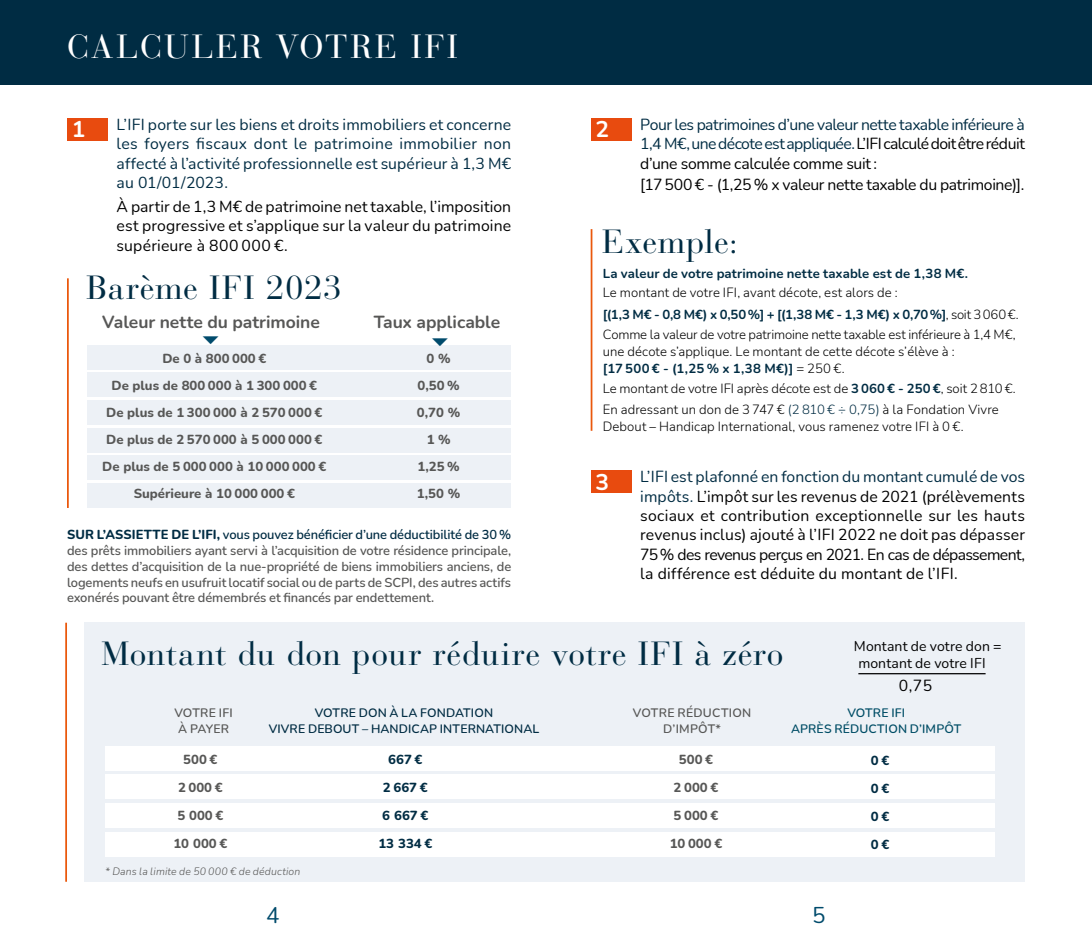
<style>
.page{position:relative;width:1092px;height:943px;background:#fff}
.page>*{position:absolute;margin:0;border:0;box-sizing:border-box;transform-origin:0 0}
.t1{font:33.25px "Bauer Bodoni Std";letter-spacing:.02em;color:#002c43}
.t2{font:33.25px "Bauer Bodoni Std";letter-spacing:.065em;color:#fff}
.Texte{font:700 22.75px "Nunito";color:#fff}
.t3{font:22.4px "Nunito";color:#004b6c}
.t4{font:700 17.5px "Nunito";letter-spacing:-.005em;color:#575756}
.Texte-2{font:15.75px/19.2px "Nunito";letter-spacing:.01em;color:#000;text-align:justify}
.Texte-3{font:15.75px/19.2px "Nunito";letter-spacing:-.015em;color:#002c43;text-align:justify}
.Texte-4{font:15.75px "Nunito";letter-spacing:-.025em;color:#000}
.Texte-5{font:14px "Nunito";letter-spacing:.005em;color:#000}
.t5{font:14px "Zingbats Regular SWFTE";color:#004b6c;scale:1.73 1}
.Texte-6{font:300 13.12px/16.6px "Nunito";letter-spacing:.005em;color:#000}
.Petit_encadré{font:600 13.12px/15.8px "Nunito";letter-spacing:-.01em;color:#575756;text-align:justify}
.t6{font:800 13.12px "Nunito";color:#575756}
.Texte-7{font:700 13.12px "Nunito";letter-spacing:.01em;color:#002c43}
.t7{font:800 13.12px "Nunito";color:#002c43}
.t8{font:600 12.25px/15.8px "Nunito";letter-spacing:.01em;color:#002c43;text-align:center}
.t9{font:600 12.25px/15.8px "Nunito";letter-spacing:.02em;color:#575756;text-align:center}
.t10{font:600 12.25px "Nunito";letter-spacing:.01em;color:#004d66}
.Renvois{font:italic 300 10.5px "Nunito";letter-spacing:.015em;color:#575756}
.s1{color:#000}
.s2{font-weight:800;color:#002c43}
.s3{color:#002c43}
.s4{font-weight:300;color:#000}
.s5{font-weight:700;color:#002c43}
</style>
<div class="page">
<div style="left:0;top:0;width:1091px;height:84px;background:#002c43"></div>
<div style="left:84px;top:622px;width:940px;height:259px;background:#edf1f6"></div>
<div style="left:87px;top:344px;width:423px;height:25px;background:#edf1f6"></div>
<div style="left:87px;top:372px;width:423px;height:25px;background:#edf1f6"></div>
<div style="left:87px;top:400px;width:423px;height:25px;background:#edf1f6"></div>
<div style="left:87px;top:428px;width:423px;height:24px;background:#edf1f6"></div>
<div style="left:87px;top:455px;width:423px;height:25px;background:#edf1f6"></div>
<div style="left:87px;top:483px;width:423px;height:25px;background:#edf1f6"></div>
<div style="left:105px;top:746px;width:889px;height:24px;background:#fff"></div>
<div style="left:105px;top:774px;width:889px;height:25px;background:#fff"></div>
<div style="left:105px;top:803px;width:889px;height:25px;background:#fff"></div>
<div style="left:105px;top:831px;width:889px;height:25px;background:#fff"></div>
<hr style="left:858px;top:673px;width:127px;height:1px;background:#000">
<hr style="left:65px;top:622px;width:2px;height:259px;background:#ea580c">
<hr style="left:67px;top:278px;width:2px;height:230px;background:#ea580c">
<hr style="left:590px;top:229px;width:2px;height:202px;background:#ea580c">
<div style="left:67px;top:118px;width:41px;height:22px;background:#e84b0f"></div>
<div style="left:590px;top:118px;width:41px;height:22px;background:#e84b0f"></div>
<div style="left:590px;top:470px;width:41px;height:22px;background:#e84b0f"></div>
<p class="t2" style="left:67px;top:27px;width:392px">CALCULER VOTRE IFI</p>
<p class="Texte-3" style="left:640px;top:114px;width:386px">Pour les patrimoines d’une valeur nette taxable inférieure à 1,4 M€, une décote est appliquée. <span class="s1">L’IFI calculé doit être réduit d’une somme calculée comme suit :</span></p>
<p class="Texte-4" style="left:640px;top:173px;width:385px">[17 500 € - (1,25 % x valeur nette taxable du patrimoine)].</p>
<p class="Texte-3" style="left:117px;top:114px;width:396px">L’IFI porte sur les biens et droits immobiliers et concerne les foyers fiscaux dont le patrimoine immobilier non affecté à l’activité professionnelle est supérieur à 1,3 M€ au 01/01/2023.</p>
<p class="Texte-2" style="left:117px;top:196px;width:396px">À partir de 1,3 M€ de patrimoine net taxable, l’imposition est progressive et s’applique sur la valeur du patrimoine supérieure à 800 000 €.</p>
<p class="Texte" style="left:72px;top:113px;width:15px">1</p>
<p class="Texte" style="left:595px;top:113px;width:15px">2</p>
<p class="t1" style="left:602px;top:221px;width:137px">Exemple:</p>
<p class="t1" style="left:87px;top:267px;width:257px">Barème IFI 2023</p>
<p class="t4" style="left:102px;top:309px;width:219px">Valeur nette du patrimoine</p>
<p class="t4" style="left:374px;top:309px;width:128px">Taux applicable</p>
<p class="t5" style="left:203px;top:330px;width:11px">t</p>
<p class="t5" style="left:432px;top:333px;width:11px">t</p>
<p class="t6" style="left:162px;top:349px;width:105px">De 0 à 800 000 €</p>
<p class="t6" style="left:111px;top:376px;width:207px">De plus de 800 000 à 1 300 000 €</p>
<p class="t6" style="left:106px;top:403px;width:218px">De plus de 1 300 000 à 2 570 000 €</p>
<p class="t6" style="left:106px;top:430px;width:218px">De plus de 2 570 000 à 5 000 000 €</p>
<p class="t6" style="left:102px;top:457px;width:225px">De plus de 5 000 000 à 10 000 000 €</p>
<p class="t6" style="left:134px;top:484px;width:163px">Supérieure à 10 000 000 €</p>
<p class="t6" style="left:426px;top:349px;width:26px">0 %</p>
<p class="t6" style="left:417px;top:376px;width:44px">0,50 %</p>
<p class="t6" style="left:417px;top:403px;width:45px">0,70 %</p>
<p class="t6" style="left:426px;top:430px;width:25px">1 %</p>
<p class="t6" style="left:417px;top:457px;width:44px">1,25 %</p>
<p class="t6" style="left:417px;top:484px;width:45px">1,50 %</p>
<p class="Petit_encadré" style="left:67px;top:526px;width:445px"><span class="s2">SUR L’ASSIETTE DE L’IFI,</span> <span class="s3">vous pouvez bénéficier d’une déductibilité de 30 % </span>des prêts immobiliers ayant servi à l’acquisition de votre résidence principale, des dettes d’acquisition de la nue-propriété de biens immobiliers anciens, de logements neufs en usufruit locatif social ou de parts de SCPI, des autres actifs exonérés pouvant être démembrés et financés par endettement.</p>
<p class="Texte-7" style="left:602px;top:264px;width:367px">La valeur de votre patrimoine nette taxable est de 1,38 M€.</p>
<p class="Texte-6" style="left:602px;top:283px;width:296px">Le montant de votre IFI, avant décote, est alors de :</p>
<p class="Texte-7" style="left:602px;top:305px;width:417px">[(1,3 M€ - 0,8 M€) x 0,50 %] + [(1,38 M€ - 1,3 M€) x 0,70 %]<span class="s4">, soit 3 060 €.</span></p>
<p class="Texte-6" style="left:602px;top:326px;width:414px">Comme la valeur de votre patrimoine nette taxable est inférieure à 1,4 M€, une décote s’applique. Le montant de cette décote s’élève à :<br><span class="s5">[17 500 € - (1,25 % x 1,38 M€)]</span> = 250 €.</p>
<p class="Texte-6" style="left:602px;top:380px;width:414px">Le montant de votre IFI après décote est de <span class="s5">3 060 € - 250 €</span>, soit 2 810 €.</p>
<p class="Texte-6" style="left:602px;top:400px;width:397px">En adressant un don de 3 747 € <span class="s3">(2 810 € ÷ 0,75)</span> à la Fondation Vivre<br>Debout – Handicap International, vous ramenez votre IFI à 0 €.</p>
<p class="Texte" style="left:595px;top:465px;width:15px">3</p>
<p class="Texte-2" style="left:640px;top:467px;width:386px"><span class="s3">L’IFI est plafonné en fonction du montant cumulé de vos impôts.</span> L’impôt sur les revenus de 2021 (prélèvements sociaux et contribution exceptionnelle sur les hauts revenus inclus) ajouté à l’IFI 2022 ne doit pas dépasser 75 % des revenus perçus en 2021. En cas de dépassement, la différence est déduite du montant de l’IFI.</p>
<p class="t1" style="left:101px;top:634px;width:683px">Montant du don pour réduire votre IFI à zéro</p>
<p class="Texte-5" style="left:853px;top:636px;width:149px">Montant de votre don =</p>
<p class="Texte-5" style="left:858px;top:653px;width:129px">montant de votre IFI</p>
<p class="Texte-2" style="left:898px;top:675px;width:35px">0,75</p>
<p class="t9" style="left:174px;top:704px;width:60px">VOTRE IFI</p>
<p class="t9" style="left:178px;top:720px;width:53px">À PAYER</p>
<p class="t6" style="left:183px;top:750px;width:36px">500 €</p>
<p class="t6" style="left:178px;top:778px;width:46px">2 000 €</p>
<p class="t6" style="left:177px;top:806px;width:47px">5 000 €</p>
<p class="t6" style="left:173px;top:834px;width:55px">10 000 €</p>
<p class="t8" style="left:269px;top:704px;width:272px">VOTRE DON À LA FONDATION<br>VIVRE DEBOUT – HANDICAP INTERNATIONAL</p>
<p class="t9" style="left:633px;top:704px;width:120px">VOTRE RÉDUCTION<br>D’IMPÔT*</p>
<p class="t10" style="left:847px;top:704px;width:59px">VOTRE IFI</p>
<p class="t10" style="left:791px;top:720px;width:171px">APRÈS RÉDUCTION D’IMPÔT</p>
<p class="t7" style="left:388px;top:750px;width:36px">667 €</p>
<p class="t7" style="left:383px;top:778px;width:46px">2 667 €</p>
<p class="t7" style="left:382px;top:806px;width:48px">6 667 €</p>
<p class="t7" style="left:378px;top:834px;width:55px">13 334 €</p>
<p class="t6" style="left:679px;top:750px;width:36px">500 €</p>
<p class="t6" style="left:673px;top:778px;width:46px">2 000 €</p>
<p class="t6" style="left:673px;top:806px;width:46px">5 000 €</p>
<p class="t6" style="left:669px;top:834px;width:54px">10 000 €</p>
<p class="t7" style="left:870px;top:750px;width:20px">0 €</p>
<p class="t7" style="left:870px;top:778px;width:20px">0 €</p>
<p class="t7" style="left:870px;top:806px;width:20px">0 €</p>
<p class="t7" style="left:870px;top:834px;width:20px">0 €</p>
<p class="Renvois" style="left:105px;top:864px;width:196px">* Dans la limite de 50 000 € de déduction</p>
<p class="t3" style="left:266px;top:899px;width:15px">4</p>
<p class="t3" style="left:812px;top:899px;width:15px">5</p>
</div>
